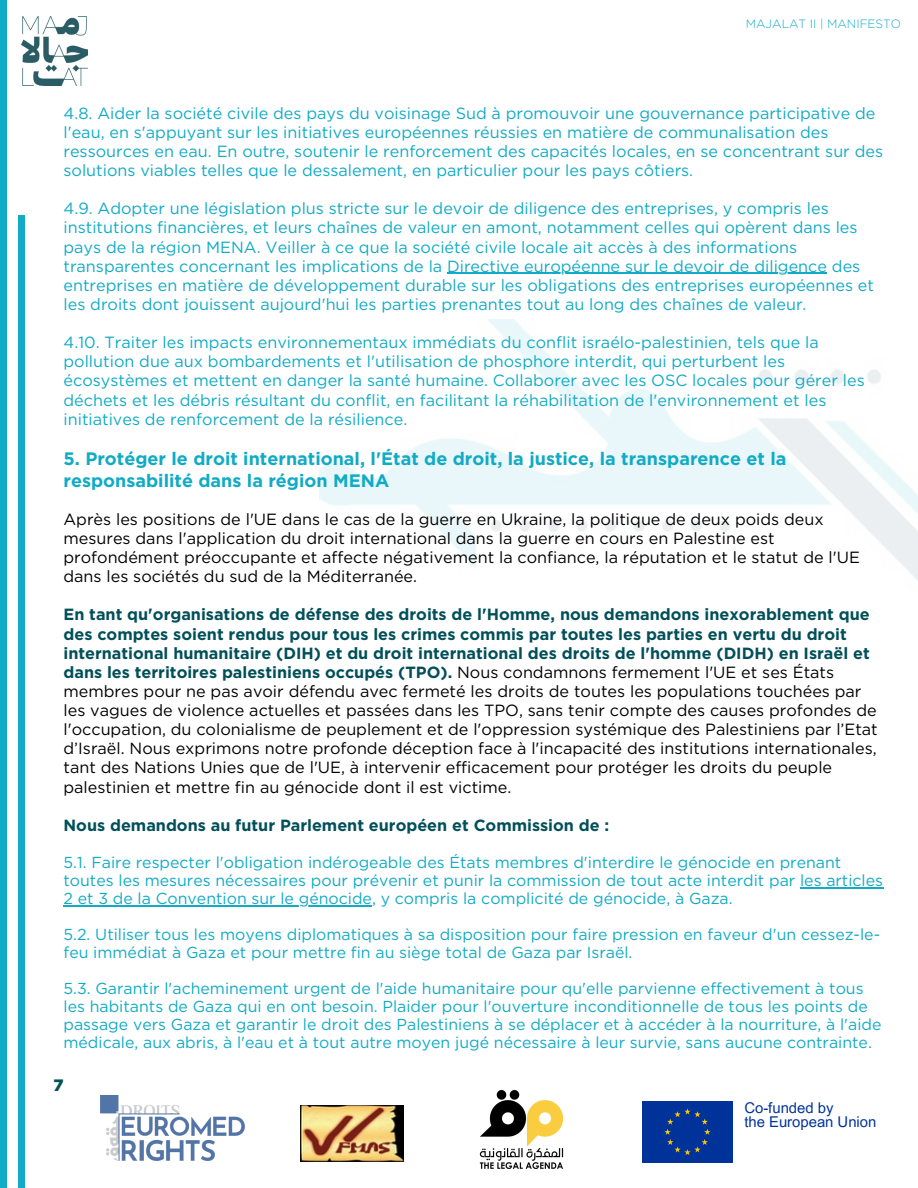
<style>
.page{position:relative;width:918px;height:1188px;background:#fff}
.page>*{position:absolute;margin:0;border:0;box-sizing:border-box;transform-origin:0 0}
.t1{font:700 18px/21.3px "Gotham";color:#11abc5}
.t2{font:900 16.5px "Gotham";color:#004f59}
.t3{font:16.2px/19.2px "Gotham";color:#11abc5}
.t4{font:16.2px/19.2px "Gotham";color:#000}
.t5{font:700 16.2px "Gotham";color:#004f59}
.t6{font:15.9px/18px "Gotham";color:#11abc5}
.t7{font:14.85px/14px "Arial MT Pro";color:#039}
.t8{font:300 12px "Gotham";color:#11abc5}
.s1{font-weight:700;color:#004f59}
</style>
<div class="page">
<img style="left:22px;top:17px;width:66px;height:68px">
<div style="left:18px;top:216px;width:7px;height:972px;background:#11abc5"></div>
<div style="left:0;top:0;width:7px;height:1188px;background:#11abc5"></div>
<img style="left:100px;top:1095px;width:144px;height:65px">
<img style="left:301px;top:1105px;width:102px;height:56px">
<img style="left:479px;top:1090px;width:85px;height:79px">
<div style="left:643px;top:1101px;width:90px;height:61px;background:#039"></div>
<hr style="left:447px;top:273px;width:380px;height:1px;background:#11abc5">
<hr style="left:800px;top:887px;width:83px;height:1px;background:#11abc5">
<hr style="left:64px;top:905px;width:308px;height:1px;background:#11abc5">
<p class="t8" style="left:746px;top:16px;width:157px">MAJALAT II | MANIFESTO</p>
<h1 class="t3" style="left:64px;top:103px;width:821px">4.8. Aider la société civile des pays du voisinage Sud à promouvoir une gouvernance participative de l'eau, en s'appuyant sur les initiatives européennes réussies en matière de communalisation des ressources en eau. En outre, soutenir le renforcement des capacités locales, en se concentrant sur des solutions viables telles que le dessalement, en particulier pour les pays côtiers.</h1>
<h3 class="t3" style="left:64px;top:199px;width:798px">4.9. Adopter une législation plus stricte sur le devoir de diligence des entreprises, y compris les institutions financières, et leurs chaînes de valeur en amont, notamment celles qui opèrent dans les pays de la région MENA. Veiller à ce que la société civile locale ait accès à des informations transparentes concernant les implications de la Directive européenne sur le devoir de diligence des</h3>
<h3 class="t3" style="left:64px;top:275px;width:812px">entreprises en matière de développement durable sur les obligations des entreprises européennes et les droits dont jouissent aujourd'hui les parties prenantes tout au long des chaînes de valeur.</h3>
<h3 class="t3" style="left:64px;top:333px;width:803px">4.10. Traiter les impacts environnementaux immédiats du conflit israélo-palestinien, tels que la pollution due aux bombardements et l'utilisation de phosphore interdit, qui perturbent les écosystèmes et mettent en danger la santé humaine. Collaborer avec les OSC locales pour gérer les déchets et les débris résultant du conflit, en facilitant la réhabilitation de l'environnement et les</h3>
<h2 class="t3" style="left:64px;top:409px;width:345px">initiatives de renforcement de la résilience.</h2>
<h2 class="t1" style="left:64px;top:448px;width:724px">5. Protéger le droit international, l'État de droit, la justice, la transparence et la responsabilité dans la région MENA</h2>
<h2 class="t4" style="left:64px;top:509px;width:762px">Après les positions de l'UE dans le cas de la guerre en Ukraine, la politique de deux poids deux</h2>
<h3 class="t4" style="left:64px;top:529px;width:798px">mesures dans l'application du droit international dans la guerre en cours en Palestine est profondément préoccupante et affecte négativement la confiance, la réputation et le statut de l'UE dans les sociétés du sud de la Méditerranée.</h3>
<h3 class="t5" style="left:64px;top:605px;width:808px">En tant qu'organisations de défense des droits de l'Homme, nous demandons inexorablement que</h3>
<h3 class="t4" style="left:64px;top:624px;width:816px"><span class="s1">des comptes soient rendus pour tous les crimes commis par toutes les parties en vertu du droit international humanitaire (DIH) et du droit international des droits de l'homme (DIDH) en Israël et dans les territoires palestiniens occupés (TPO).</span> Nous condamnons fermement l'UE et ses États membres pour ne pas avoir défendu avec fermeté les droits de toutes les populations touchées par les vagues de violence actuelles et passées dans les TPO, sans tenir compte des causes profondes de l'occupation, du colonialisme de peuplement et de l'oppression systémique des Palestiniens par l’Etat d’Israël. Nous exprimons notre profonde déception face à l'incapacité des institutions internationales, tant des Nations Unies que de l'UE, à intervenir efficacement pour protéger les droits du peuple palestinien et mettre fin au génocide dont il est victime.</h3>
<h3 class="t5" style="left:64px;top:815px;width:547px">Nous demandons au futur Parlement européen et Commission de :</h3>
<h3 class="t6" style="left:64px;top:853px;width:779px">5.1. Faire respecter l'obligation indérogeable des États membres d'interdire le génocide en prenant</h3>
<p class="t6" style="left:64px;top:871px;width:821px">toutes les mesures nécessaires pour prévenir et punir la commission de tout acte interdit par les articles</p>
<p class="t6" style="left:64px;top:889px;width:671px">2 et 3 de la Convention sur le génocide, y compris la complicité de génocide, à Gaza.</p>
<p class="t6" style="left:64px;top:925px;width:818px">5.2. Utiliser tous les moyens diplomatiques à sa disposition pour faire pression en faveur d'un cessez-le&shy;feu immédiat à Gaza et pour mettre fin au siège total de Gaza par Israël.</p>
<p class="t6" style="left:64px;top:979px;width:819px">5.3. Garantir l'acheminement urgent de l'aide humanitaire pour qu'elle parvienne effectivement à tous les habitants de Gaza qui en ont besoin. Plaider pour l'ouverture inconditionnelle de tous les points de passage vers Gaza et garantir le droit des Palestiniens à se déplacer et à accéder à la nourriture, à l'aide médicale, aux abris, à l'eau et à tout autre moyen jugé nécessaire à leur survie, sans aucune contrainte.</p>
<p class="t2" style="left:53px;top:1075px;width:12px">7</p>
<p class="t7" style="left:744px;top:1103px;width:134px">Co-funded by<br>the European Union</p>
</div>
